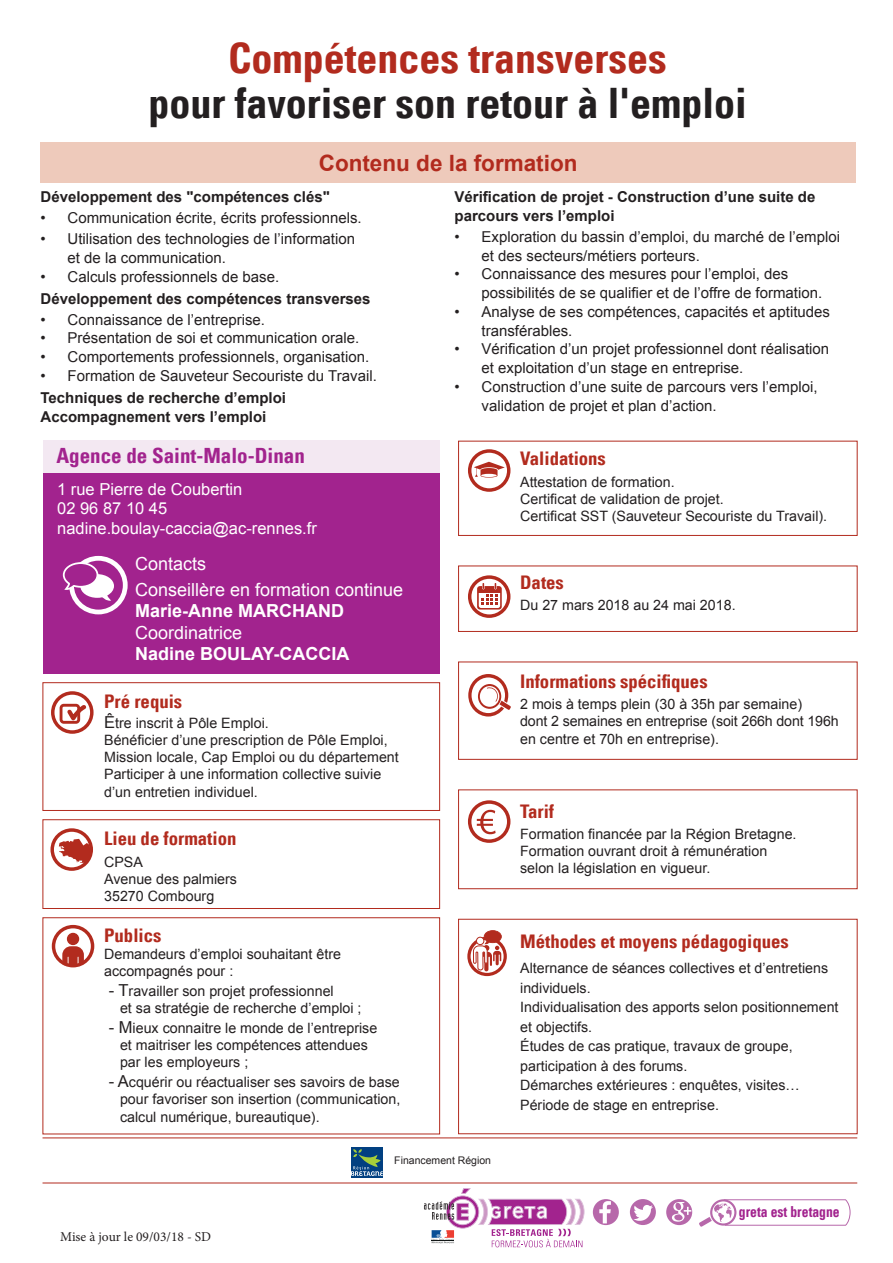
<style>
.page{position:relative;width:893px;height:1263px;background:#fff}
.page>*{position:absolute;margin:0;border:0;box-sizing:border-box;transform-origin:0 0}
.t1{font:700 condensed 42px/45px "Univers";color:#231f20;text-align:center}
.t2{font:700 22.5px "Arial";color:#b22b1e}
.t3{font:700 condensed 21px "Univers";color:#a2238e}
.t4{font:700 condensed 18.75px "Univers";color:#b22b1e}
.t5{font:18px "Arial";color:#fff}
.t6{font:700 18px "Arial";color:#fff}
.t7{font:16.5px/19.8px "Arial";color:#fff}
.t8{font:700 condensed 15.15px "Univers";color:#a2238e;scale:.9 1}
.t9{font:15px/18.8px "Arial";color:#231f20}
.t10{font:700 15px/18.8px "Arial";color:#231f20}
.t11{font:14.25px/17.1px "Arial";color:#231f20}
.t12{font:13.5px "Minion Pro";color:#231f20}
.t13{font:10.5px "Arial";color:#231f20}
.s1{color:#b22b1e}
.s2{font-size:16.5px}
</style>
<div class="page">
<div style="left:40px;top:142px;width:816px;height:41px;background:#eecabb"></div>
<hr style="left:43px;top:1137px;width:814px;height:1px;background:#b22b1e">
<hr style="left:43px;top:1182px;width:814px;height:1px;background:#b22b1e">
<div style="left:351px;top:1147px;width:32px;height:31px;background:#014081"></div>
<svg style="left:351px;top:1149px;width:32px;height:27px"></svg>
<div style="left:593px;top:1199px;width:26px;height:26px;background:#b768aa;border-radius:50%"></div>
<svg style="left:599px;top:1201px;width:12px;height:22px"></svg>
<div style="left:630px;top:1199px;width:26px;height:26px;background:#b768aa;border-radius:50%"></div>
<svg style="left:633px;top:1205px;width:20px;height:16px"></svg>
<div style="left:666px;top:1199px;width:26px;height:26px;background:#b768aa;border-radius:50%"></div>
<svg style="left:672px;top:1202px;width:19px;height:20px"></svg>
<svg style="left:699px;top:1199px;width:152px;height:28px"></svg>
<div style="left:458px;top:566px;width:399px;height:66px;border:1px solid #b22b1e"></div>
<svg style="left:468px;top:575px;width:42px;height:43px"></svg>
<div style="left:458px;top:441px;width:399px;height:95px;border:1px solid #b22b1e"></div>
<svg style="left:468px;top:449px;width:42px;height:43px"></svg>
<div style="left:43px;top:917px;width:397px;height:217px;border:1px solid #b22b1e"></div>
<svg style="left:52px;top:925px;width:42px;height:42px"></svg>
<div style="left:43px;top:819px;width:397px;height:90px;border:1px solid #b22b1e"></div>
<svg style="left:50px;top:828px;width:43px;height:43px"></svg>
<div style="left:458px;top:662px;width:399px;height:98px;border:1px solid #b22b1e"></div>
<svg style="left:468px;top:674px;width:43px;height:42px"></svg>
<div style="left:458px;top:789px;width:399px;height:100px;border:1px solid #b22b1e"></div>
<div style="left:43px;top:682px;width:397px;height:129px;border:1px solid #b22b1e"></div>
<svg style="left:51px;top:691px;width:43px;height:43px"></svg>
<div style="left:43px;top:471px;width:396px;height:203px;background:#a2238e"></div>
<div style="left:43px;top:441px;width:396px;height:32px;background:#f3e8f2"></div>
<svg style="left:63px;top:556px;width:65px;height:58px"></svg>
<svg style="left:424px;top:724px;width:160px;height:523px"></svg>
<p class="t1" style="left:148px;top:35px;width:600px"><span class="s1">Compétences transverses<br></span>pour favoriser son retour à l'emploi</p>
<p class="t2" style="left:319px;top:148px;width:260px">Contenu de la formation</p>
<p class="t10" style="left:40px;top:188px;width:291px">Développement des "compétences clés"</p>
<p class="t9" style="left:40px;top:209px;width:323px">• Communication écrite, écrits professionnels.</p>
<p class="t9" style="left:68px;top:230px;width:289px;text-indent:-27px">• Utilisation des technologies de l’information et de la communication.</p>
<p class="t9" style="left:40px;top:267px;width:240px">• Calculs professionnels de base.</p>
<p class="t10" style="left:40px;top:289px;width:332px">Développement des compétences transverses</p>
<p class="t9" style="left:40px;top:310px;width:226px">• Connaissance de l’entreprise.</p>
<p class="t9" style="left:40px;top:329px;width:320px">• Présentation de soi et communication orale.</p>
<p class="t9" style="left:40px;top:348px;width:330px">• Comportements professionnels, organisation.</p>
<p class="t9" style="left:40px;top:366px;width:338px">• Formation de Sauveteur Secouriste du Travail.</p>
<p class="t10" style="left:40px;top:389px;width:247px">Techniques de recherche d’emploi<br>Accompagnement vers l’emploi</p>
<p class="t3" style="left:56px;top:443px;width:250px">Agence de Saint-Malo-Dinan</p>
<p class="t7" style="left:57px;top:479px;width:261px">1 rue Pierre de Coubertin<br>02 96 87 10 45 nadine.boulay-caccia@ac-rennes.fr</p>
<p class="t5" style="left:135px;top:551px;width:73px">Contacts</p>
<p class="t5" style="left:135px;top:577px;width:270px">Conseillère en formation continue</p>
<p class="t6" style="left:135px;top:599px;width:210px">Marie-Anne MARCHAND</p>
<p class="t5" style="left:135px;top:621px;width:109px">Coordinatrice</p>
<p class="t6" style="left:135px;top:642px;width:216px">Nadine BOULAY-CACCIA</p>
<p class="t4" style="left:104px;top:690px;width:80px">Pré requis</p>
<p class="t11" style="left:104px;top:715px;width:166px"><span class="s2">Ê</span>tre inscrit à Pôle Emploi.</p>
<p class="t11" style="left:104px;top:732px;width:296px">Bénéficier d’une prescription de Pôle Emploi,<br>Mission locale, Cap Emploi ou du département</p>
<p class="t11" style="left:104px;top:766px;width:279px">Participer à une information collective suivie d’un entretien individuel.</p>
<p class="t4" style="left:104px;top:827px;width:134px">Lieu de formation</p>
<p class="t11" style="left:104px;top:853px;width:40px">CPSA</p>
<p class="t11" style="left:104px;top:870px;width:134px">Avenue des palmiers</p>
<p class="t11" style="left:104px;top:887px;width:112px">35270 Combourg</p>
<p class="t4" style="left:104px;top:924px;width:59px">Publics</p>
<p class="t11" style="left:104px;top:946px;width:238px">Demandeurs d’emploi souhaitant être accompagnés pour :</p>
<p class="t11" style="left:120px;top:983px;width:243px;text-indent:-11px"><span class="s2">- T</span>ravailler son projet professionnel<br>et sa stratégie de recherche d’emploi ;</p>
<p class="t11" style="left:120px;top:1019px;width:259px;text-indent:-11px"><span class="s2">- M</span>ieux connaitre le monde de l’entreprise et maitriser les compétences attendues par les employeurs ;</p>
<p class="t11" style="left:109px;top:1073px;width:293px;text-align:right"><span class="s2">- A</span>cquérir ou réactualiser ses savoirs de base pour favoriser son insertion (communication,</p>
<p class="t11" style="left:120px;top:1109px;width:201px">calcul numérique, bureautique).</p>
<p class="t10" style="left:454px;top:188px;width:362px">Vérification de projet - Construction d’une suite de parcours vers l’emploi</p>
<p class="t9" style="left:482px;top:227px;width:360px;text-indent:-27px">• Exploration du bassin d’emploi, du marché de l’emploi et des secteurs/métiers porteurs.</p>
<p class="t9" style="left:482px;top:265px;width:342px;text-indent:-27px">• Connaissance des mesures pour l’emploi, des possibilités de se qualifier et de l’offre de formation.</p>
<p class="t9" style="left:482px;top:302px;width:350px;text-indent:-27px">• Analyse de ses compétences, capacités et aptitudes transférables.</p>
<p class="t9" style="left:482px;top:340px;width:349px;text-indent:-27px">• Vérification d’un projet professionnel dont réalisation et exploitation d’un stage en entreprise.</p>
<p class="t9" style="left:482px;top:377px;width:337px;text-indent:-27px">• Construction d’une suite de parcours vers l’emploi, validation de projet et plan d’action.</p>
<p class="t4" style="left:520px;top:447px;width:87px">Validations</p>
<p class="t11" style="left:520px;top:473px;width:156px">Attestation de formation.</p>
<p class="t11" style="left:520px;top:490px;width:205px">Certificat de validation de projet.</p>
<p class="t11" style="left:520px;top:507px;width:309px">Certificat SST (Sauveteur Secouriste du Travail).</p>
<p class="t4" style="left:520px;top:570px;width:45px">Dates</p>
<p class="t11" style="left:520px;top:596px;width:217px">Du 27 mars 2018 au 24 mai 2018.</p>
<p class="t4" style="left:520px;top:670px;width:189px">Informations spécifiques</p>
<p class="t11" style="left:520px;top:695px;width:320px;line-height:17.5px">2 mois à temps plein (30 à 35h par semaine)<br>dont 2 semaines en entreprise (soit 266h dont 196h en centre et 70h en entreprise).</p>
<p class="t4" style="left:520px;top:800px;width:36px">Tarif</p>
<p class="t11" style="left:520px;top:826px;width:278px">Formation financée par la Région Bretagne.</p>
<p class="t11" style="left:520px;top:843px;width:249px">Formation ouvrant droit à rémunération selon la législation en vigueur.</p>
<p class="t4" style="left:520px;top:930px;width:270px">Méthodes et moyens pédagogiques</p>
<p class="t11" style="left:520px;top:958px;width:310px;line-height:19.5px">Alternance de séances collectives et d’entretiens individuels.</p>
<p class="t11" style="left:520px;top:997px;width:320px;line-height:19.5px">Individualisation des apports selon positionnement et objectifs.</p>
<p class="t11" style="left:520px;top:1036px;width:274px;line-height:19.5px">Études de cas pratique, travaux de groupe, participation à des forums.</p>
<p class="t11" style="left:520px;top:1077px;width:281px">Démarches extérieures : enquêtes, visites…</p>
<p class="t11" style="left:520px;top:1096px;width:200px">Période de stage en entreprise.</p>
<p class="t12" style="left:60px;top:1228px;width:152px">Mise à jour le 09/03/18 - SD</p>
<p class="t13" style="left:394px;top:1154px;width:98px">Financement Région</p>
<p class="t8" style="left:739px;top:1202px;width:114px">greta est bretagne</p>
</div>
